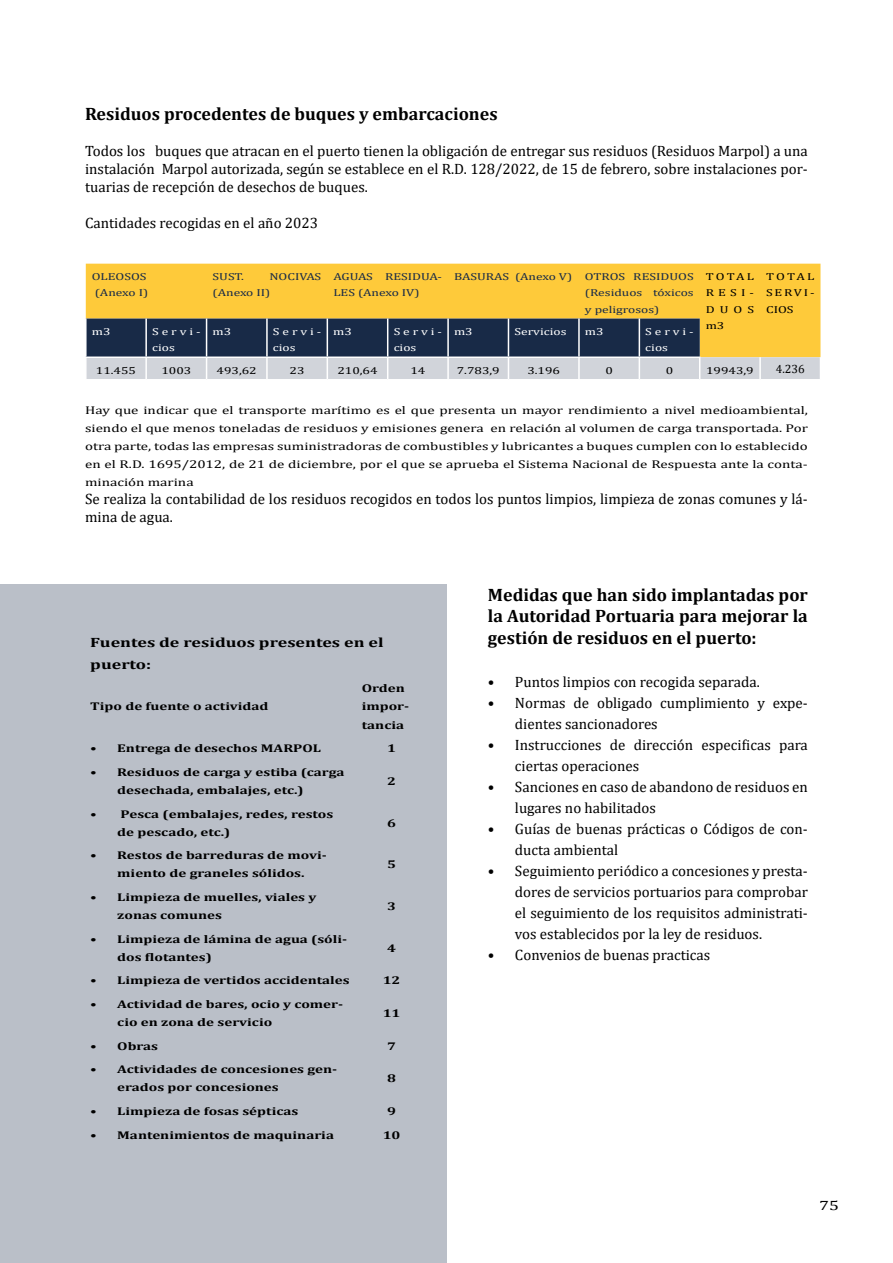
<style>
.page{position:relative;width:893px;height:1263px;background:#fff}
.page>*{position:absolute;margin:0;border:0;box-sizing:border-box;transform-origin:0 0}
.t1{font:700 18px/21.6px "Cambria";color:#000;text-align:justify}
.t2{font:15px/21px "Cambria";color:#000}
.t3{font:700 13.5px/21.6px "Cambria";color:#000;scale:1.33 1}
.t4{font:13.5px "Cambria";color:#000;scale:1.33 1}
.t5{font:12px "Cambria";color:#000}
.t6{font:700 11.25px/18px "Cambria";color:#000;scale:1.33 1}
.t7{font:11.25px/18px "Cambria";color:#000;text-align:justify;scale:1.33 1}
.t8{font:10.2px/16.2px "Cambria";color:#182a47;scale:1.33 1}
.t9{font:10.2px/16.2px "Cambria";color:#000;text-align:justify;scale:1.33 1}
.t10{font:10.2px/16.2px "Cambria";letter-spacing:.215em;color:#fff;scale:1.33 1}
.t11{font:10.2px "Cambria";color:#fff;scale:1.33 1}
</style>
<div class="page">
<div style="left:0;top:584px;width:446px;height:679px;background:#babfc8"></div>
<div style="left:86px;top:264px;width:734px;height:55px;background:#feca3a"></div>
<svg style="left:86px;top:319px;width:735px;height:60px;background:#797d7f"></svg>
<p class="t1" style="left:85px;top:103px;width:414px">Residuos procedentes de buques y embarcaciones</p>
<p class="t2" style="left:85px;top:142px;width:724px;line-height:18px;text-align:justify">Todos los buques que atracan en el puerto tienen la obligación de entregar sus residuos (Residuos Marpol) a una instalación Marpol autorizada, según se establece en el R.D. 128/2022, de 15 de febrero, sobre instalaciones por&shy;tuarias de recepción de desechos de buques.</p>
<p class="t2" style="left:85px;top:213px;width:235px">Cantidades recogidas en el año 2023</p>
<p class="t8" style="left:213px;top:269px;width:83px;text-indent:57px">NOCIVAS (Anexo II)</p>
<p class="t8" style="left:333px;top:269px;width:83px">AGUAS RESIDUA-<br>LES (Anexo IV)</p>
<p class="t8" style="left:454px;top:269px;width:90px">BASURAS (Anexo V)</p>
<p class="t8" style="left:585px;top:269px;width:83px;text-align:justify">OTROS RESIDUOS (Residuos tóxicos y peligrosos)</p>
<p class="t9" style="left:706px;top:269px;width:38px">TOTAL RESI-DUOS m3</p>
<p class="t9" style="left:766px;top:269px;width:38px">TOTAL SERVI-CIOS</p>
<p class="t8" style="left:92px;top:269px;width:44px">OLEOSOS (Anexo I)</p>
<p class="t8" style="left:213px;top:269px;width:25px">SUST.</p>
<p class="t11" style="left:92px;top:326px;width:16px">m3</p>
<p class="t10" style="left:152px;top:323px;width:38px">Servi&shy;cios</p>
<p class="t11" style="left:213px;top:326px;width:16px">m3</p>
<p class="t10" style="left:273px;top:323px;width:38px">Servi&shy;cios</p>
<p class="t11" style="left:333px;top:326px;width:16px">m3</p>
<p class="t10" style="left:394px;top:323px;width:38px">Servi&shy;cios</p>
<p class="t11" style="left:454px;top:326px;width:16px">m3</p>
<p class="t11" style="left:514px;top:326px;width:41px">Servicios</p>
<p class="t11" style="left:585px;top:326px;width:16px">m3</p>
<p class="t10" style="left:645px;top:323px;width:38px">Servi&shy;cios</p>
<p class="t9" style="left:96px;top:362px;width:32px">11.455</p>
<p class="t9" style="left:161px;top:362px;width:24px">1003</p>
<p class="t9" style="left:217px;top:362px;width:32px">493,62</p>
<p class="t9" style="left:290px;top:362px;width:13px">23</p>
<p class="t9" style="left:337px;top:362px;width:32px">210,64</p>
<p class="t9" style="left:410px;top:362px;width:13px">14</p>
<p class="t9" style="left:457px;top:362px;width:34px">7.783,9</p>
<p class="t9" style="left:527px;top:362px;width:26px">3.196</p>
<p class="t9" style="left:605px;top:362px;width:7px">0</p>
<p class="t9" style="left:666px;top:362px;width:7px">0</p>
<p class="t9" style="left:706px;top:362px;width:37px">19943,9</p>
<p class="t5" style="left:776px;top:362px;width:31px">4.236</p>
<p class="t7" style="left:85px;top:401px;width:545px">Hay que indicar que el transporte marítimo es el que presenta un mayor rendimiento a nivel medioambiental, siendo el que menos toneladas de residuos y emisiones genera en relación al volumen de carga transportada. Por otra parte, todas las empresas suministradoras de combustibles y lubricantes a buques cumplen con lo establecido en el R.D. 1695/2012, de 21 de diciembre, por el que se aprueba el Sistema Nacional de Respuesta ante la conta&shy;minación marina</p>
<p class="t2" style="left:85px;top:490px;width:724px;line-height:18px">Se realiza la contabilidad de los residuos recogidos en todos los puntos limpios, limpieza de zonas comunes y lá&shy;mina de agua.</p>
<p class="t3" style="left:90px;top:631px;width:222px">Fuentes de residuos presentes en el puerto:</p>
<p class="t6" style="left:90px;top:697px;width:135px">Tipo de fuente o actividad</p>
<p class="t6" style="left:362px;top:679px;width:37px">Orden impor&shy;tancia</p>
<p class="t6" style="left:90px;top:739px;width:175px">• Entrega de desechos MARPOL</p>
<p class="t6" style="left:387px;top:739px;width:8px">1</p>
<p class="t6" style="left:117px;top:763px;width:172px;text-indent:-27px">• Residuos de carga y estiba (carga desechada, embalajes, etc.)</p>
<p class="t6" style="left:387px;top:772px;width:8px">2</p>
<p class="t6" style="left:117px;top:804px;width:164px;text-indent:-27px">• Pesca (embalajes, redes, restos de pescado, etc.)</p>
<p class="t6" style="left:387px;top:813px;width:8px">6</p>
<p class="t6" style="left:90px;top:846px;width:179px;text-align:center">• Restos de barreduras de movi&shy;miento de graneles sólidos.</p>
<p class="t6" style="left:387px;top:855px;width:8px">5</p>
<p class="t6" style="left:117px;top:888px;width:151px;text-indent:-27px">• Limpieza de muelles, viales y zonas comunes</p>
<p class="t6" style="left:387px;top:897px;width:8px">3</p>
<p class="t6" style="left:117px;top:929px;width:174px;text-indent:-27px">• Limpieza de lámina de agua (sóli&shy;dos flotantes)</p>
<p class="t6" style="left:387px;top:938px;width:8px">4</p>
<p class="t6" style="left:90px;top:971px;width:197px">• Limpieza de vertidos accidentales</p>
<p class="t6" style="left:383px;top:971px;width:15px">12</p>
<p class="t6" style="left:117px;top:995px;width:171px;text-indent:-27px">• Actividad de bares, ocio y comer&shy;cio en zona de servicio</p>
<p class="t6" style="left:383px;top:1004px;width:15px">11</p>
<p class="t6" style="left:90px;top:1036px;width:53px">• Obras</p>
<p class="t6" style="left:387px;top:1036px;width:8px">7</p>
<p class="t6" style="left:117px;top:1060px;width:167px;text-indent:-27px">• Actividades de concesiones gen&shy;erados por concesiones</p>
<p class="t6" style="left:387px;top:1069px;width:8px">8</p>
<p class="t6" style="left:90px;top:1102px;width:158px">• Limpieza de fosas sépticas</p>
<p class="t6" style="left:387px;top:1102px;width:8px">9</p>
<p class="t6" style="left:90px;top:1125px;width:185px">• Mantenimientos de maquinaria</p>
<p class="t6" style="left:383px;top:1125px;width:15px">10</p>
<p class="t1" style="left:488px;top:583px;width:321px">Medidas que han sido implantadas por la Autoridad Portuaria para mejorar la gestión de residuos en el puerto:</p>
<p class="t2" style="left:488px;top:671px;width:273px">• Puntos limpios con recogida separada.</p>
<p class="t2" style="left:515px;top:692px;width:294px;text-indent:-27px">• Normas de obligado cumplimiento y expe&shy;dientes sancionadores</p>
<p class="t2" style="left:515px;top:734px;width:294px;text-indent:-27px">• Instrucciones de dirección especificas para ciertas operaciones</p>
<p class="t2" style="left:515px;top:776px;width:294px;text-indent:-27px">• Sanciones en caso de abandono de residuos en lugares no habilitados</p>
<p class="t2" style="left:515px;top:818px;width:294px;text-indent:-27px">• Guías de buenas prácticas o Códigos de con&shy;ducta ambiental</p>
<p class="t2" style="left:515px;top:860px;width:294px;text-align:justify;text-indent:-27px">• Seguimiento periódico a concesiones y presta&shy;dores de servicios portuarios para comprobar el seguimiento de los requisitos administrati&shy;vos establecidos por la ley de residuos.</p>
<p class="t2" style="left:488px;top:944px;width:224px">• Convenios de buenas practicas</p>
<p class="t4" style="left:819px;top:1197px;width:16px">75</p>
</div>
